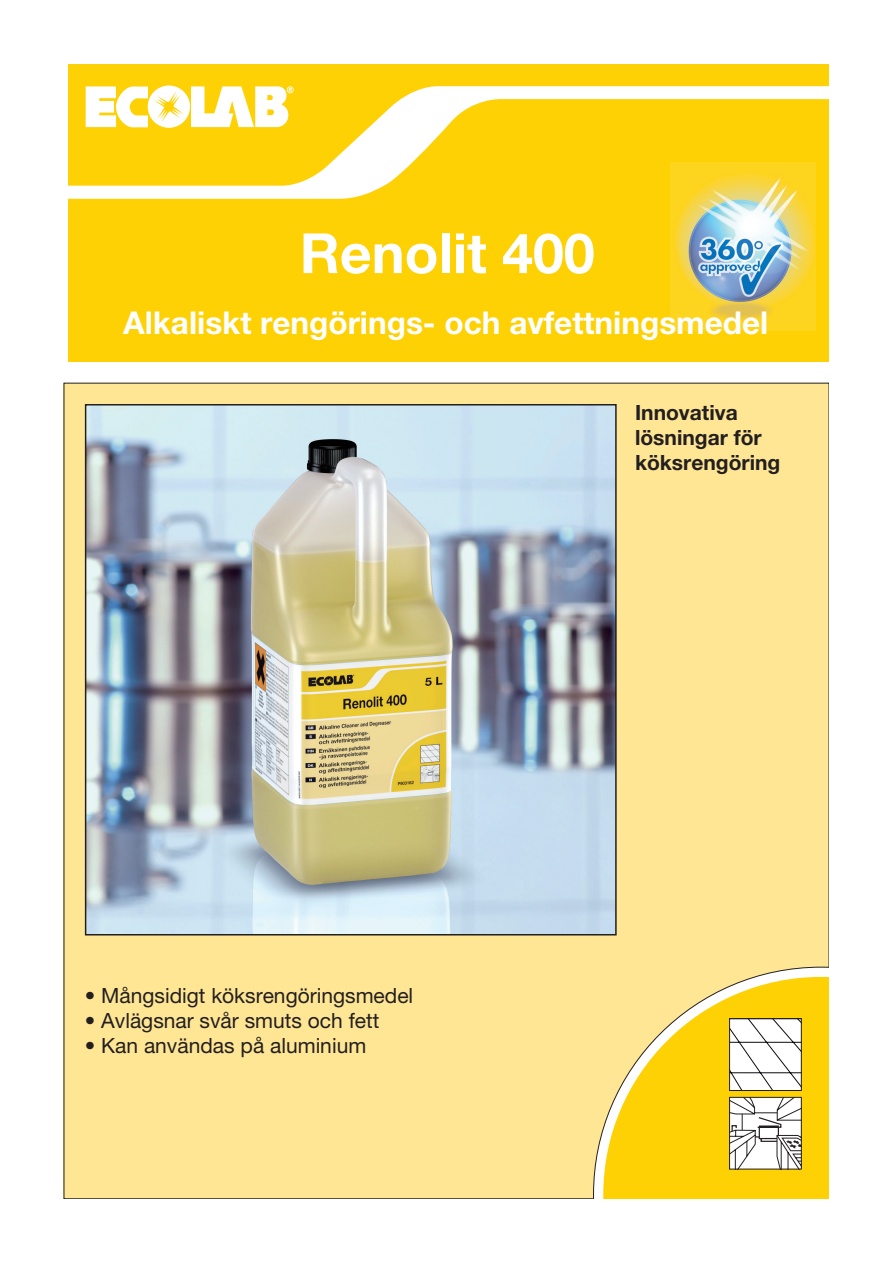
<style>
.page{position:relative;width:893px;height:1263px;background:#fff}
.page>*{position:absolute;margin:0;border:0;box-sizing:border-box;transform-origin:0 0}
.t1{font:700 55.5px "Helvetica Neue";color:#fff}
.t2{font:700 31.5px "Helvetica Neue";color:#fff}
.t3{font:21px "Helvetica Neue";color:#231f20}
.t4{font:700 21px/25.2px "Helvetica Neue";color:#231f20}
</style>
<div class="page">
<div style="left:68px;top:64px;width:765px;height:298px;background:#fed105"></div>
<div style="left:64px;top:383px;width:765px;height:816px;background:#ffe694"></div>
<svg style="left:68px;top:85px;width:761px;height:114px"></svg>
<img style="left:88px;top:407px;width:525px;height:526px">
<div style="left:85px;top:404px;width:531px;height:532px;border:2px solid #231f20"></div>
<svg style="left:593px;top:967px;width:236px;height:232px"></svg>
<div style="left:829px;top:0;width:63px;height:1263px;background:#fff"></div>
<svg style="left:731px;top:1099px;width:68px;height:68px;background:#dad9d9"></svg>
<div style="left:729px;top:1097px;width:72px;height:72px;border:1px solid #231f20"></div>
<svg style="left:731px;top:1020px;width:68px;height:69px;background:#ededed"></svg>
<div style="left:729px;top:1018px;width:72px;height:73px;border:1px solid #231f20"></div>
<img style="left:671px;top:162px;width:144px;height:168px">
<h1 class="t1" style="left:300px;top:233px;width:296px">Renolit 400</h1>
<h2 class="t2" style="left:123px;top:312px;width:646px">Alkaliskt rengörings- och avfettningsmedel</h2>
<p class="t3" style="left:85px;top:988px;width:330px">• Mångsidigt köksrengöringsmedel</p>
<p class="t3" style="left:85px;top:1013px;width:296px">• Avlägsnar svår smuts och fett</p>
<p class="t3" style="left:85px;top:1038px;width:283px">• Kan användas på aluminium</p>
<p class="t4" style="left:635px;top:399px;width:147px">Innovativa lösningar för köksrengöring</p>
</div>
